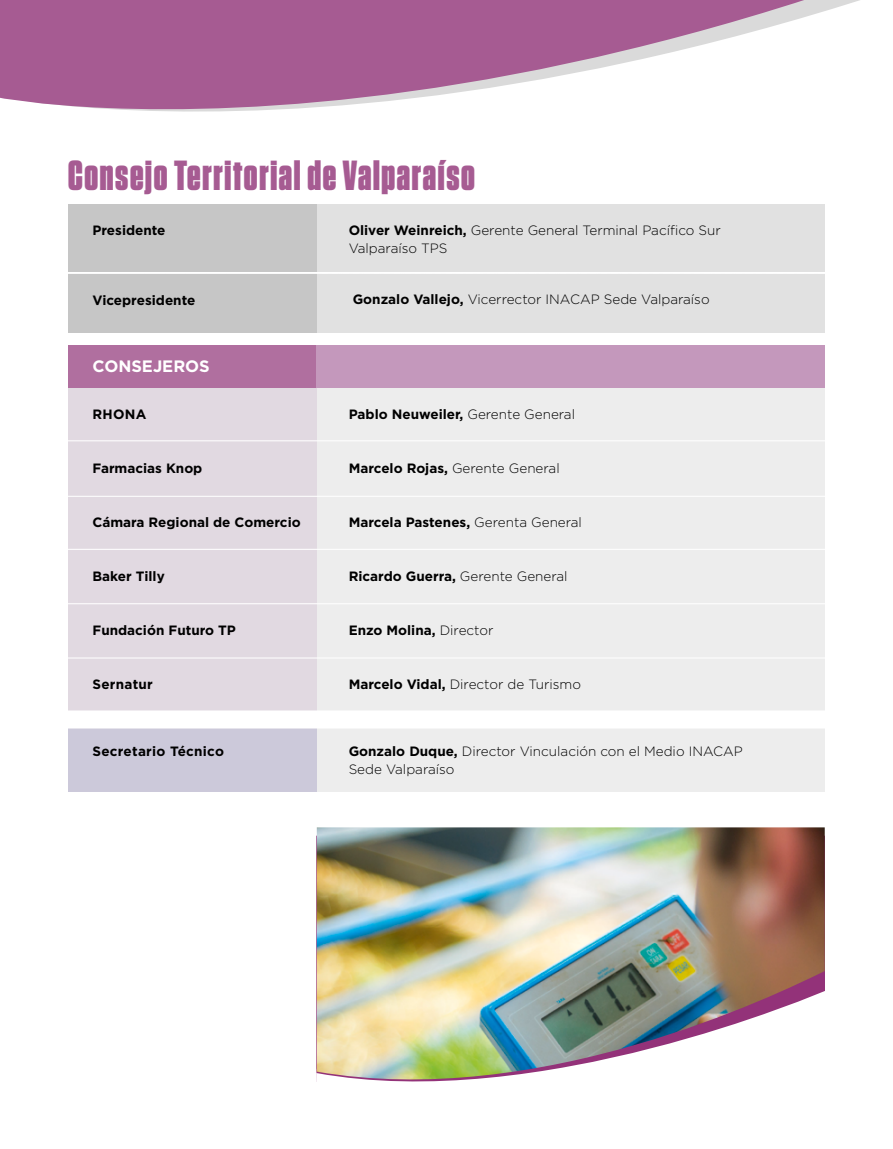
<style>
.page{position:relative;width:893px;height:1149px;background:#fff}
.page>*{position:absolute;margin:0;border:0;box-sizing:border-box;transform-origin:0 0}
.t1{font:900 42px "Tungsten Narrow";letter-spacing:.04em;color:#a65b92}
.t2{font:700 16.5px "Gotham";color:#fff}
.t3{font:300 13.5px/18px "Gotham";color:#000}
.t4{font:700 13.5px "Gotham";color:#000}
.t5{font:700 13.5px "Gotham";letter-spacing:.02em;color:#000}
.s1{font-weight:700}
.s2{font-weight:300}
</style>
<div class="page">
<div style="left:68px;top:204px;width:757px;height:157px;background:#e1e1e1"></div>
<div style="left:68px;top:365px;width:757px;height:426px;background:#ededed"></div>
<svg style="left:68px;top:388px;width:249px;height:403px;background:#ddd6e0"></svg>
<div style="left:68px;top:204px;width:249px;height:151px;background:#c6c6c6"></div>
<div style="left:68px;top:343px;width:757px;height:45px;background:#b06f9f"></div>
<div style="left:317px;top:343px;width:508px;height:45px;background:#c498bc"></div>
<img style="left:317px;top:827px;width:508px;height:255px">
<svg style="left:0;top:0;width:860px;height:112px;fill:#a65b92"></svg>
<svg style="left:68px;top:272px;width:757px;height:1px"></svg>
<div style="left:64px;top:333px;width:772px;height:12px;background:#fff"></div>
<hr style="left:60px;top:440px;width:771px;height:1px;background:#fff">
<hr style="left:60px;top:495px;width:771px;height:1px;background:#fff">
<hr style="left:60px;top:548px;width:771px;height:1px;background:#fff">
<hr style="left:64px;top:603px;width:772px;height:1px;background:#fff">
<hr style="left:62px;top:657px;width:771px;height:1px;background:#fff">
<div style="left:60px;top:710px;width:771px;height:18px;background:#fff"></div>
<h1 class="t1" style="left:68px;top:153px;width:408px">Consejo Territorial de Valparaíso</h1>
<p class="t4" style="left:92px;top:221px;width:75px">Presidente</p>
<p class="t3" style="left:349px;top:221px;width:374px"><span class="s1">Oliver Weinreich,</span> Gerente General Terminal Pacífico Sur<br>Valparaíso TPS</p>
<p class="t3" style="left:353px;top:290px;width:358px"><span class="s1">Gonzalo Vallejo,</span> Vicerrector INACAP Sede Valparaíso</p>
<p class="t4" style="left:92px;top:291px;width:104px">Vicepresidente</p>
<p class="t2" style="left:92px;top:355px;width:119px">CONSEJEROS</p>
<p class="t4" style="left:92px;top:405px;width:55px">RHONA</p>
<p class="t4" style="left:349px;top:405px;width:228px">Pablo Neuweiler, <span class="s2">Gerente General</span></p>
<p class="t4" style="left:92px;top:459px;width:111px">Farmacias Knop</p>
<p class="t3" style="left:349px;top:458px;width:212px"><span class="s1">Marcelo Rojas,</span> Gerente General</p>
<p class="t4" style="left:92px;top:513px;width:210px">Cámara Regional de Comercio</p>
<p class="t4" style="left:349px;top:513px;width:235px">Marcela Pastenes, <span class="s2">Gerenta General</span></p>
<p class="t4" style="left:92px;top:567px;width:74px">Baker Tilly</p>
<p class="t4" style="left:349px;top:567px;width:220px">Ricardo Guerra, <span class="s2">Gerente General</span></p>
<p class="t4" style="left:92px;top:621px;width:145px">Fundación Futuro TP</p>
<p class="t4" style="left:349px;top:621px;width:146px">Enzo Molina, <span class="s2">Director</span></p>
<p class="t5" style="left:92px;top:675px;width:62px">Sernatur</p>
<p class="t3" style="left:349px;top:674px;width:234px"><span class="s1">Marcelo Vidal,</span> Director de Turismo</p>
<p class="t5" style="left:92px;top:741px;width:133px">Secretario Técnico</p>
<p class="t3" style="left:349px;top:741px;width:396px"><span class="s1">Gonzalo Duque,</span> Director Vinculación con el Medio INACAP<br>Sede Valparaíso</p>
</div>
